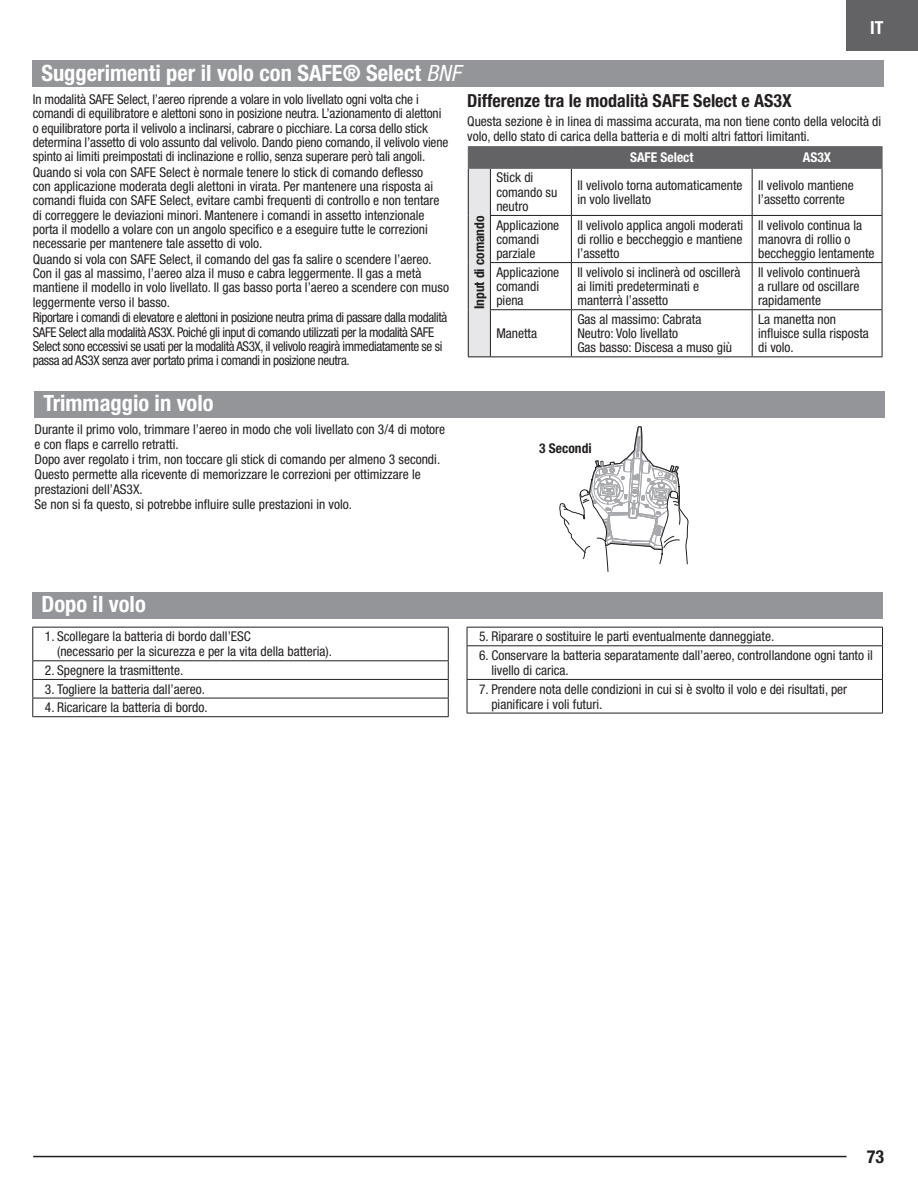
<style>
.page{position:relative;width:918px;height:1188px;background:#fff}
.page>*{position:absolute;margin:0;border:0;box-sizing:border-box;transform-origin:0 0}
.EFL_Main_Header{font:700 condensed 22.5px "Helvetica Neue LT Std";color:#fff}
.EFL_Sub-header{font:700 condensed 18px "Helvetica Neue LT Std";color:#231f20}
.t1{font:700 condensed 18px "Helvetica Neue LT Std";color:#fff}
.EFL_Body_Copy{font:condensed 13.5px/14.2px "Helvetica Neue LT Std";color:#231f20}
.EFL_Body_Text{font:condensed 13.5px/15px "Helvetica Neue LT Std";color:#231f20}
.EFL_Body_Copy-2{font:condensed 13.5px/14.2px "Helvetica Neue LT Std";letter-spacing:-.03em;color:#231f20}
.EFL_Body_Text-2{font:700 condensed 13.5px "Helvetica Neue LT Std";color:#231f20}
.t2{font:700 condensed 13.5px "Helvetica Neue LT Std";color:#fff}
.s1{font-weight:400;font-style:italic}
</style>
<div class="page">
<div style="left:847px;top:0;width:71px;height:51px;background:#636366"></div>
<hr style="left:33px;top:1156px;width:814px;height:1px;background:#231f20">
<svg style="left:559px;top:426px;width:130px;height:146px"></svg>
<div style="left:32px;top:60px;width:852px;height:27px;background:#939598"></div>
<div style="left:468px;top:168px;width:22px;height:189px;background:#e6e7e9"></div>
<hr style="left:571px;top:169px;width:1px;height:46px;background:#231f20">
<hr style="left:752px;top:169px;width:1px;height:46px;background:#231f20">
<hr style="left:882px;top:169px;width:1px;height:46px;background:#231f20">
<hr style="left:490px;top:215px;width:81px;height:1px;background:#231f20">
<hr style="left:571px;top:215px;width:181px;height:1px;background:#231f20">
<hr style="left:571px;top:216px;width:1px;height:46px;background:#231f20">
<hr style="left:752px;top:215px;width:130px;height:1px;background:#231f20">
<hr style="left:752px;top:216px;width:1px;height:46px;background:#231f20">
<hr style="left:882px;top:216px;width:1px;height:46px;background:#231f20">
<hr style="left:490px;top:262px;width:81px;height:1px;background:#231f20">
<hr style="left:571px;top:262px;width:181px;height:1px;background:#231f20">
<hr style="left:571px;top:263px;width:1px;height:46px;background:#231f20">
<hr style="left:752px;top:262px;width:130px;height:1px;background:#231f20">
<hr style="left:752px;top:263px;width:1px;height:46px;background:#231f20">
<hr style="left:882px;top:263px;width:1px;height:46px;background:#231f20">
<hr style="left:490px;top:309px;width:81px;height:1px;background:#231f20">
<hr style="left:571px;top:309px;width:181px;height:1px;background:#231f20">
<hr style="left:571px;top:310px;width:1px;height:46px;background:#231f20">
<hr style="left:752px;top:309px;width:130px;height:1px;background:#231f20">
<hr style="left:752px;top:310px;width:1px;height:46px;background:#231f20">
<hr style="left:882px;top:310px;width:1px;height:46px;background:#231f20">
<svg style="left:468px;top:356px;width:22px;height:1px"></svg>
<hr style="left:490px;top:356px;width:81px;height:1px;background:#231f20">
<hr style="left:571px;top:356px;width:181px;height:1px;background:#231f20">
<hr style="left:752px;top:356px;width:130px;height:1px;background:#231f20">
<hr style="left:468px;top:169px;width:1px;height:46px;background:#231f20">
<hr style="left:490px;top:169px;width:1px;height:46px;background:#231f20">
<hr style="left:468px;top:215px;width:1px;height:48px;background:#231f20">
<hr style="left:490px;top:216px;width:1px;height:46px;background:#231f20">
<hr style="left:468px;top:263px;width:1px;height:47px;background:#231f20">
<hr style="left:490px;top:263px;width:1px;height:46px;background:#231f20">
<hr style="left:468px;top:310px;width:1px;height:46px;background:#231f20">
<hr style="left:490px;top:310px;width:1px;height:46px;background:#231f20">
<div style="left:468px;top:146px;width:415px;height:23px;background:#636366"></div>
<hr style="left:490px;top:168px;width:81px;height:1px;background:#636366">
<hr style="left:571px;top:168px;width:181px;height:1px;background:#636366">
<hr style="left:752px;top:168px;width:130px;height:1px;background:#636366">
<div style="left:35px;top:391px;width:850px;height:27px;background:#939598"></div>
<div style="left:32px;top:592px;width:851px;height:27px;background:#939598"></div>
<hr style="left:32px;top:627px;width:417px;height:1px;background:#231f20">
<hr style="left:32px;top:628px;width:1px;height:32px;background:#231f20">
<hr style="left:448px;top:628px;width:1px;height:32px;background:#231f20">
<hr style="left:32px;top:660px;width:417px;height:1px;background:#231f20">
<hr style="left:32px;top:679px;width:417px;height:1px;background:#231f20">
<hr style="left:32px;top:698px;width:417px;height:1px;background:#231f20">
<svg style="left:32px;top:661px;width:1px;height:55px"></svg>
<svg style="left:448px;top:661px;width:1px;height:55px"></svg>
<hr style="left:32px;top:716px;width:417px;height:1px;background:#231f20">
<hr style="left:467px;top:627px;width:416px;height:1px;background:#231f20">
<svg style="left:467px;top:628px;width:1px;height:17px"></svg>
<svg style="left:882px;top:628px;width:1px;height:17px"></svg>
<hr style="left:467px;top:645px;width:416px;height:1px;background:#231f20">
<hr style="left:467px;top:646px;width:1px;height:33px;background:#231f20">
<hr style="left:882px;top:646px;width:1px;height:33px;background:#231f20">
<hr style="left:467px;top:679px;width:416px;height:1px;background:#231f20">
<hr style="left:467px;top:680px;width:1px;height:33px;background:#231f20">
<hr style="left:882px;top:680px;width:1px;height:33px;background:#231f20">
<hr style="left:467px;top:713px;width:416px;height:1px;background:#231f20">
<p class="EFL_Main_Header" style="left:41px;top:59px;width:421px">Suggerimenti per il volo con SAFE® Select <span class="s1">BNF</span></p>
<h2 class="t1" style="left:870px;top:17px;width:15px">IT</h2>
<p class="EFL_Body_Copy" style="left:33px;top:92px;width:417px">In modalità SAFE Select, l’aereo riprende a volare in volo livellato ogni volta che i comandi di equilibratore e alettoni sono in posizione neutra. L’azionamento di alettoni o equilibratore porta il velivolo a inclinarsi, cabrare o picchiare. La corsa dello stick determina l’assetto di volo assunto dal velivolo. Dando pieno comando, il velivolo viene spinto ai limiti preimpostati di inclinazione e rollio, senza superare però tali angoli.</p>
<p class="EFL_Body_Copy" style="left:33px;top:165px;width:408px">Quando si vola con SAFE Select è normale tenere lo stick di comando deflesso con applicazione moderata degli alettoni in virata. Per mantenere una risposta ai comandi fluida con SAFE Select, evitare cambi frequenti di controllo e non tentare di correggere le deviazioni minori. Mantenere i comandi in assetto intenzionale porta il modello a volare con un angolo specifico e a eseguire tutte le correzioni necessarie per mantenere tale assetto di volo.</p>
<p class="EFL_Body_Copy" style="left:33px;top:252px;width:418px">Quando si vola con SAFE Select, il comando del gas fa salire o scendere l’aereo.<br>Con il gas al massimo, l’aereo alza il muso e cabra leggermente. Il gas a metà mantiene il modello in volo livellato. Il gas basso porta l’aereo a scendere con muso leggermente verso il basso.</p>
<p class="EFL_Body_Copy-2" style="left:33px;top:310px;width:416px">Riportare i comandi di elevatore e alettoni in posizione neutra prima di passare dalla modalità SAFE Select alla modalità AS3X. Poiché gli input di comando utilizzati per la modalità SAFE Select sono eccessivi se usati per la modalità AS3X, il velivolo reagirà immediatamente se si passa ad AS3X senza aver portato prima i comandi in posizione neutra.</p>
<p class="EFL_Main_Header" style="left:44px;top:390px;width:172px">Trimmaggio in volo</p>
<p class="EFL_Body_Text" style="left:35px;top:422px;width:412px">Durante il primo volo, trimmare l’aereo in modo che voli livellato con 3/4 di motore e con flaps e carrello retratti.</p>
<p class="EFL_Body_Text" style="left:35px;top:452px;width:407px">Dopo aver regolato i trim, non toccare gli stick di comando per almeno 3 secondi.<br>Questo permette alla ricevente di memorizzare le correzioni per ottimizzare le prestazioni dell’AS3X.</p>
<p class="EFL_Body_Text" style="left:35px;top:497px;width:319px">Se non si fa questo, si potrebbe influire sulle prestazioni in volo.</p>
<p class="EFL_Sub-header" style="left:467px;top:90px;width:326px">Differenze tra le modalità SAFE Select e AS3X</p>
<p class="EFL_Body_Copy" style="left:467px;top:114px;width:416px">Questa sezione è in linea di massima accurata, ma non tiene conto della velocità di volo, dello stato di carica della batteria e di molti altri fattori limitanti.</p>
<p class="EFL_Body_Text-2" style="left:471px;top:309px;width:95px;rotate:-90deg">Input di comando</p>
<p class="t2" style="left:630px;top:149px;width:65px">SAFE Select</p>
<p class="t2" style="left:803px;top:149px;width:30px">AS3X</p>
<p class="EFL_Body_Copy" style="left:496px;top:170px;width:62px">Stick di comando su neutro</p>
<p class="EFL_Body_Copy" style="left:577px;top:178px;width:167px">Il velivolo torna automaticamente in volo livellato</p>
<p class="EFL_Body_Copy" style="left:758px;top:178px;width:97px">Il velivolo mantiene l’assetto corrente</p>
<p class="EFL_Body_Copy" style="left:496px;top:218px;width:64px">Applicazione comandi parziale</p>
<p class="EFL_Body_Copy" style="left:577px;top:218px;width:167px;text-align:justify">Il velivolo applica angoli moderati di rollio e beccheggio e mantiene l’assetto</p>
<p class="EFL_Body_Copy" style="left:758px;top:218px;width:118px">Il velivolo continua la manovra di rollio o beccheggio lentamente</p>
<p class="EFL_Body_Copy" style="left:496px;top:265px;width:64px">Applicazione comandi piena</p>
<p class="EFL_Body_Copy" style="left:577px;top:265px;width:165px">Il velivolo si inclinerà od oscillerà ai limiti predeterminati e manterrà l’assetto</p>
<p class="EFL_Body_Copy" style="left:758px;top:265px;width:103px;text-align:justify">Il velivolo continuerà a rullare od oscillare rapidamente</p>
<p class="EFL_Body_Copy" style="left:496px;top:326px;width:42px">Manetta</p>
<p class="EFL_Body_Copy" style="left:577px;top:312px;width:156px">Gas al massimo: Cabrata<br>Neutro: Volo livellato<br>Gas basso: Discesa a muso giù</p>
<p class="EFL_Body_Copy" style="left:758px;top:312px;width:112px">La manetta non influisce sulla risposta di volo.</p>
<p class="EFL_Body_Text-2" style="left:539px;top:440px;width:54px">3 Secondi</p>
<p class="EFL_Main_Header" style="left:41px;top:591px;width:106px">Dopo il volo</p>
<p class="EFL_Body_Copy" style="left:57px;top:629px;width:276px;line-height:15px;text-indent:-12px">1. Scollegare la batteria di bordo dall’ESC<br>(necessario per la sicurezza e per la vita della batteria).</p>
<p class="EFL_Body_Copy" style="left:45px;top:663px;width:140px">2. Spegnere la trasmittente.</p>
<p class="EFL_Body_Copy" style="left:45px;top:682px;width:161px">3. Togliere la batteria dall’aereo.</p>
<p class="EFL_Body_Copy" style="left:45px;top:700px;width:164px">4. Ricaricare la batteria di bordo.</p>
<p class="EFL_Body_Copy" style="left:479px;top:629px;width:297px">5. Riparare o sostituire le parti eventualmente danneggiate.</p>
<p class="EFL_Body_Copy" style="left:491px;top:648px;width:383px;line-height:15px;text-indent:-12px">6. Conservare la batteria separatamente dall’aereo, controllandone ogni tanto il livello di carica.</p>
<p class="EFL_Body_Copy" style="left:491px;top:681px;width:357px;line-height:15px;text-indent:-12px">7. Prendere nota delle condizioni in cui si è svolto il volo e dei risultati, per pianificare i voli futuri.</p>
<h2 class="EFL_Sub-header" style="left:867px;top:1146px;width:19px">73</h2>
</div>
